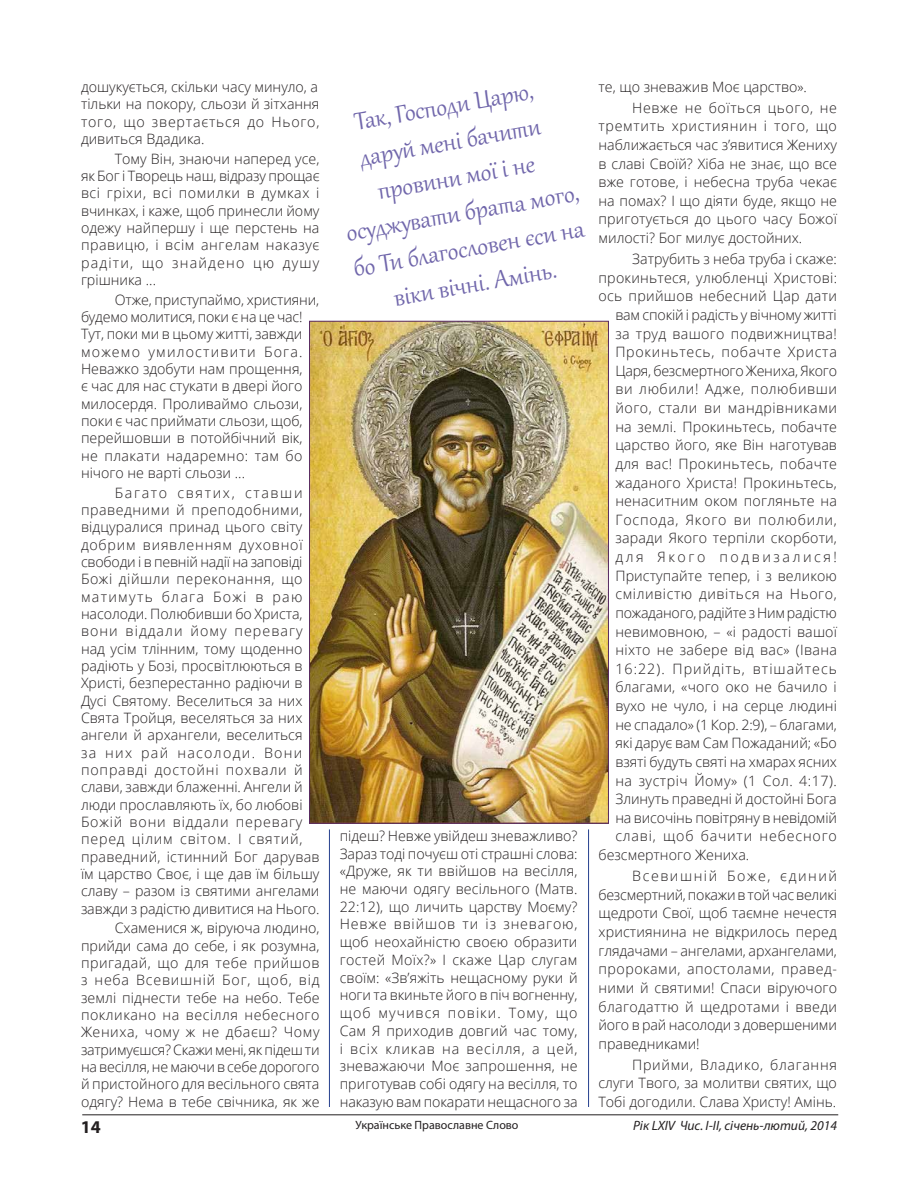
<style>
.page{position:relative;width:918px;height:1188px;background:#fff}
.page>*{position:absolute;margin:0;border:0;box-sizing:border-box;transform-origin:0 0}
.t1{font:30px/36px "Gabriola";color:#7066ab;text-align:center}
.t2{font:700 18px "Myriad Pro";color:#231f20}
.t3{font:300 14.25px/17.4px "Open Sans";color:#231f20;text-align:justify}
.t4{font:300 14.25px "Open Sans";letter-spacing:.025em;color:#231f20}
.t5{font:300 14.25px "Open Sans";letter-spacing:.02em;color:#231f20}
.t6{font:300 14.25px "Open Sans";letter-spacing:.035em;color:#231f20}
.t7{font:300 14.25px "Open Sans";letter-spacing:.04em;color:#231f20}
.t8{font:300 14.25px "Open Sans";letter-spacing:-.02em;color:#231f20}
.t9{font:300 14.25px "Open Sans";letter-spacing:.07em;color:#231f20}
.t10{font:300 14.25px "Open Sans";letter-spacing:.05em;color:#231f20}
.t11{font:300 14.25px "Open Sans";letter-spacing:.055em;color:#231f20}
.t12{font:300 14.25px "Open Sans";letter-spacing:.06em;color:#231f20}
.t13{font:300 14.25px "Open Sans";letter-spacing:.18em;color:#231f20}
.t14{font:italic 13.5px "Myriad Pro";color:#231f20}
.t15{font:12px "Myriad Pro";color:#231f20}
</style>
<div class="page">
<hr style="left:82px;top:1115px;width:756px;height:1px;background:#231f20">
<img style="left:311px;top:323px;width:296px;height:499px">
<div style="left:309px;top:321px;width:300px;height:503px;border:1px solid #592b63"></div>
<hr style="left:588px;top:829px;width:1px;height:278px;background:#253f8e">
<hr style="left:329px;top:829px;width:1px;height:278px;background:#253f8e">
<p class="t3" style="left:81px;top:78px;width:240px">дошукується, скільки часу минуло, а тільки на покору, сльози й зітхання того, що звертається до Нього, дивиться Вдадика.</p>
<p class="t3" style="left:81px;top:149px;width:240px;text-indent:34px">Тому Він, знаючи наперед усе, як Бог і Творець наш, відразу прощає всі гріхи, всі помилки в думках і вчинках, і каже, щоб принесли йому одежу найпершу і ще перстень на правицю, і всім ангелам наказує радіти, що знайдено цю душу грішника ...</p>
<p class="t3" style="left:81px;top:290px;width:240px;text-align:left;text-indent:34px">Отже, приступаймо, християни, будемо молитися, поки є на це час!<br>Тут, поки ми в цьому житті, завжди можемо умилостивити Бога.<br>Неважко здобути нам прощення,<br>є час для нас стукати в двері його милосердя. Проливаймо сльози, поки є час приймати сльози, щоб, перейшовши в потойбічний вік, не плакати надаремно: там бо нічого не варті сльози ...</p>
<p class="t3" style="left:81px;top:484px;width:240px;text-align:left;text-indent:34px">Багато святих, ставши праведними й преподобними, відцуралися принад цього світу добрим виявленням духовної свободи і в певній надії на заповіді<br>Божі дійшли переконання, що матимуть блага Божі в раю насолоди. Полюбивши бо Христа, вони віддали йому перевагу над усім тлінним, тому щоденно радіють у Бозі, просвітлюються в<br>Христі, безперестанно радіючи в<br>Дусі Святому. Веселиться за них<br>Свята Тройця, веселяться за них ангели й архангели, веселиться за них рай насолоди. Вони поправді достойні похвали й слави, завжди блаженні. Ангели й люди прославляють їх, бо любові<br>Божій вони віддали перевагу перед цілим світом. І святий, праведний, істинний Бог дарував їм царство Своє, і ще дав їм більшу славу – разом із святими ангелами завжди з радістю дивитися на Нього.</p>
<p class="t3" style="left:81px;top:919px;width:240px;text-indent:34px">Схаменися ж, віруюча людино, прийди сама до себе, і як розумна, пригадай, що для тебе прийшов з неба Всевишній Бог, щоб, від землі піднести тебе на небо. Тебе покликано на весілля небесного Жениха, чому ж не дбаєш? Чому затримуєшся? Скажи мені, як підеш ти на весілля, не маючи в себе дорогого й пристойного для весільного свята одягу? Нема в тебе свічника, як же</p>
<h1 class="t1" style="left:324px;top:107px;width:237px;rotate:-10deg">Так, Господи Царю, даруй мені бачити провини мої і не осуджувати брата мого, бо Ти благословен єси на віки вічні. Амінь.</h1>
<p class="t3" style="left:340px;top:826px;width:239px">підеш? Невже увійдеш зневажливо?<br>Зараз тоді почуєш оті страшні слова: «Друже, як ти ввійшов на весілля, не маючи одягу весільного (Матв.<br>22:12), що личить царству Моєму?<br>Невже ввійшов ти із зневагою, щоб неохайністю своєю образити гостей Моїх?» І скаже Цар слугам своїм: «Зв’яжіть нещасному руки й ноги та вкиньте його в піч вогненну, щоб мучився повіки. Тому, що Сам Я приходив довгий час тому, і всіх кликав на весілля, а цей, зневажаючи Моє запрошення, не приготував собі одягу на весілля, то наказую вам покарати нещасного за</p>
<p class="t3" style="left:632px;top:76px;width:206px;line-height:21px;text-indent:-34px">те, що зневажив Моє царство».<br>Невже не боїться цього, не</p>
<p class="t3" style="left:599px;top:116px;width:240px;line-height:18.6px">тремтить християнин і того, що наближається час з’явитися Жениху в славі Своїй? Хіба не знає, що все вже готове, і небесна труба чекає на помах? І що діяти буде, якщо не приготується до цього часу Божої милості? Бог милує достойних.</p>
<p class="t3" style="left:632px;top:250px;width:206px">Затрубить з неба труба і скаже:</p>
<p class="t5" style="left:599px;top:268px;width:240px">прокиньтеся, улюбленці Христові:</p>
<p class="t5" style="left:599px;top:286px;width:240px">ось прийшов небесний Цар дати</p>
<p class="t3" style="left:615px;top:306px;width:223px">вам спокій і радість у вічному житті</p>
<p class="t4" style="left:615px;top:324px;width:223px">за труд вашого подвижництва!</p>
<p class="t10" style="left:615px;top:342px;width:223px">Прокиньтесь, побачте Христа</p>
<p class="t3" style="left:615px;top:362px;width:223px">Царя, безсмертного Жениха, Якого</p>
<p class="t7" style="left:615px;top:380px;width:223px">ви любили! Адже, полюбивши</p>
<p class="t6" style="left:615px;top:398px;width:223px">його, стали ви мандрівниками</p>
<p class="t3" style="left:615px;top:417px;width:223px">на землі. Прокиньтесь, побачте</p>
<p class="t3" style="left:615px;top:436px;width:223px">царство його, яке Він наготував</p>
<p class="t4" style="left:615px;top:454px;width:223px">для вас! Прокиньтесь, побачте</p>
<p class="t3" style="left:615px;top:473px;width:223px">жаданого Христа! Прокиньтесь,</p>
<p class="t3" style="left:615px;top:492px;width:223px">ненаситним оком погляньте на</p>
<p class="t11" style="left:615px;top:510px;width:223px">Господа, Якого ви полюбили,</p>
<p class="t3" style="left:615px;top:529px;width:223px">заради Якого терпіли скорботи,</p>
<p class="t13" style="left:615px;top:547px;width:223px">для Якого подвизалися!</p>
<p class="t3" style="left:615px;top:566px;width:223px">Приступайте тепер, і з великою</p>
<p class="t7" style="left:615px;top:584px;width:223px">сміливістю дивіться на Нього,</p>
<p class="t8" style="left:615px;top:603px;width:223px">пожаданого, радійте з Ним радістю</p>
<p class="t3" style="left:615px;top:622px;width:223px">невимовною, – «і радості вашої</p>
<p class="t4" style="left:615px;top:640px;width:223px">ніхто не забере від вас» (Івана</p>
<p class="t9" style="left:615px;top:659px;width:223px">16:22). Прийдіть, втішайтесь</p>
<p class="t3" style="left:615px;top:678px;width:223px">благами, «чого око не бачило і</p>
<p class="t3" style="left:615px;top:697px;width:223px">вухо не чуло, і на серце людині</p>
<p class="t3" style="left:615px;top:715px;width:223px">не спадало» (1 Кор. 2:9), – благами,</p>
<p class="t3" style="left:615px;top:734px;width:223px">які дарує вам Сам Пожаданий; «Бо</p>
<p class="t3" style="left:615px;top:753px;width:223px">взяті будуть святі на хмарах ясних</p>
<p class="t6" style="left:615px;top:771px;width:223px">на зустріч Йому» (1 Сол. 4:17).</p>
<p class="t3" style="left:615px;top:790px;width:223px">Злинуть праведні й достойні Бога</p>
<p class="t3" style="left:615px;top:809px;width:223px">на височінь повітряну в невідомій</p>
<p class="t12" style="left:615px;top:827px;width:223px">славі, щоб бачити небесного</p>
<p class="t3" style="left:599px;top:846px;width:152px">безсмертного Жениха.</p>
<p class="t3" style="left:599px;top:866px;width:240px;line-height:18.6px;text-indent:34px">Всевишній Боже, єдиний безсмертний, покажи в той час великі щедроти Свої, щоб таємне нечестя християнина не відкрилось перед глядачами – ангелами, архангелами, пророками, апостолами, правед&shy;ними й святими! Спаси віруючого благодаттю й щедротами і введи його в рай насолоди з довершеними праведниками!</p>
<p class="t3" style="left:599px;top:1055px;width:240px;line-height:18.6px;text-indent:34px">Прийми, Владико, благання слуги Твого, за молитви святих, що Тобі догодили. Слава Христу! Амінь.</p>
<p class="t2" style="left:81px;top:1115px;width:21px">14</p>
<p class="t15" style="left:355px;top:1117px;width:165px">Українське Православне Слово</p>
<p class="t14" style="left:633px;top:1117px;width:205px">Рік LXIV Чис. I-II, січень-лютий, 2014</p>
</div>
